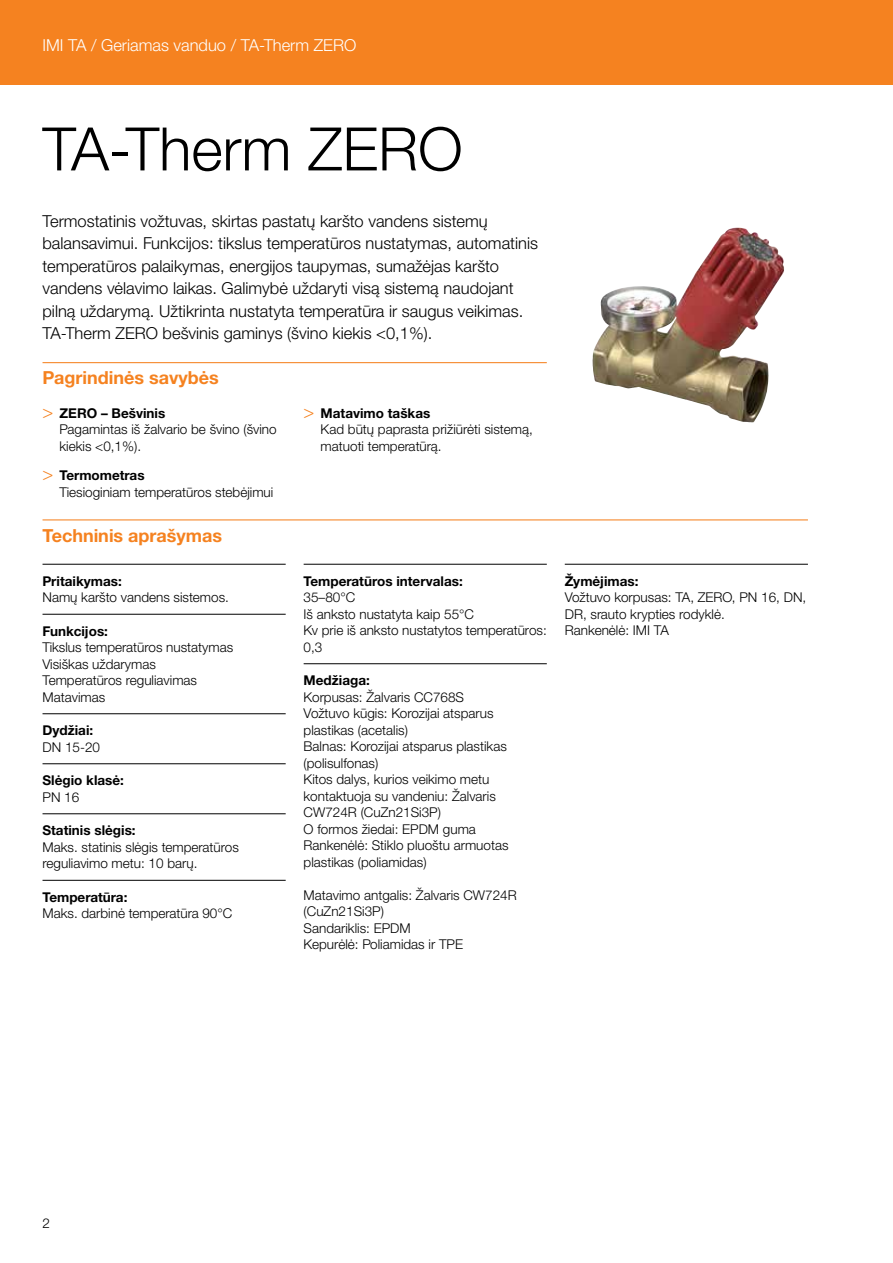
<style>
.page{position:relative;width:893px;height:1263px;background:#fff}
.page>*{position:absolute;margin:0;border:0;box-sizing:border-box;transform-origin:0 0}
.t1{font:300 60px "Helvetica Neue LTW1 G";color:#000}
.t2{font:700 18px "Helvetica Neue LTW1 G";color:#f58220}
.t3{font:300 16.5px/22.5px "Helvetica Neue LTW1 G";color:#000}
.t4{font:300 16.5px "Helvetica Neue LTW1 G";color:#fff}
.t5{font:300 13.5px/16.5px "Helvetica Neue LTW1 G";color:#000}
.t6{font:700 13.5px "Helvetica Neue LTW1 G";color:#000}
.s1{font-family:"Helvetica Neue LT Std";font-size:18px;color:#f58220}
.s2{font-weight:700}
</style>
<div class="page">
<div style="left:0;top:0;width:893px;height:85px;background:#f58220"></div>
<hr style="left:43px;top:362px;width:504px;height:1px;background:#f58220">
<hr style="left:43px;top:519px;width:765px;height:1px;background:#f58220">
<hr style="left:43px;top:564px;width:243px;height:1px;background:#000">
<hr style="left:43px;top:614px;width:243px;height:1px;background:#000">
<hr style="left:43px;top:713px;width:243px;height:1px;background:#000">
<hr style="left:43px;top:763px;width:243px;height:1px;background:#000">
<hr style="left:43px;top:813px;width:243px;height:1px;background:#000">
<hr style="left:43px;top:880px;width:243px;height:1px;background:#000">
<hr style="left:304px;top:564px;width:243px;height:1px;background:#000">
<hr style="left:304px;top:663px;width:243px;height:1px;background:#000">
<hr style="left:565px;top:564px;width:243px;height:1px;background:#000">
<img style="left:592px;top:230px;width:192px;height:192px">
<p class="t4" style="left:43px;top:35px;width:315px">IMI TA / Geriamas vanduo / TA-Therm ZERO</p>
<h1 class="t1" style="left:43px;top:112px;width:422px">TA-Therm ZERO</h1>
<p class="t3" style="left:43px;top:210px;width:497px">Termostatinis vožtuvas, skirtas pastatų karšto vandens sistemų balansavimui. Funkcijos: tikslus temperatūros nustatymas, automatinis temperatūros palaikymas, energijos taupymas, sumažėjas karšto vandens vėlavimo laikas. Galimybė uždaryti visą sistemą naudojant pilną uždarymą. Užtikrinta nustatyta temperatūra ir saugus veikimas.<br>TA-Therm ZERO bešvinis gaminys (švino kiekis &lt;0,1%).</p>
<h2 class="t2" style="left:43px;top:367px;width:178px">Pagrindinės savybės</h2>
<p class="t5" style="left:60px;top:405px;width:219px;text-indent:-17px"><span class="s1">&gt;</span> <span class="s2">ZERO – Bešvinis<br></span>Pagamintas iš žalvario be švino (švino kiekis &lt;0,1%).</p>
<p class="t5" style="left:60px;top:467px;width:215px;text-indent:-17px"><span class="s1">&gt;</span> <span class="s2">Termometras<br></span>Tiesioginiam temperatūros stebėjimui</p>
<p class="t5" style="left:321px;top:405px;width:214px;text-indent:-17px"><span class="s1">&gt;</span> <span class="s2">Matavimo taškas<br></span>Kad būtų paprasta prižiūrėti sistemą, matuoti temperatūrą.</p>
<h2 class="t2" style="left:43px;top:524px;width:181px">Techninis aprašymas</h2>
<p class="t6" style="left:43px;top:573px;width:81px">Pritaikymas:</p>
<p class="t5" style="left:43px;top:589px;width:188px">Namų karšto vandens sistemos.</p>
<p class="t6" style="left:43px;top:623px;width:67px">Funkcijos:</p>
<p class="t5" style="left:43px;top:639px;width:192px">Tikslus temperatūros nustatymas<br>Visiškas uždarymas<br>Temperatūros reguliavimas<br>Matavimas</p>
<p class="t6" style="left:43px;top:722px;width:52px">Dydžiai:</p>
<p class="t5" style="left:43px;top:739px;width:59px">DN 15-20</p>
<p class="t6" style="left:43px;top:772px;width:83px">Slėgio klasė:</p>
<p class="t5" style="left:43px;top:789px;width:38px">PN 16</p>
<p class="t6" style="left:43px;top:822px;width:95px">Statinis slėgis:</p>
<p class="t5" style="left:43px;top:839px;width:198px">Maks. statinis slėgis temperatūros reguliavimo metu: 10 barų.</p>
<p class="t6" style="left:43px;top:889px;width:86px">Temperatūra:</p>
<p class="t5" style="left:43px;top:905px;width:191px">Maks. darbinė temperatūra 90°C</p>
<p class="t6" style="left:304px;top:573px;width:161px">Temperatūros intervalas:</p>
<p class="t5" style="left:304px;top:589px;width:245px">35–80°C<br>Iš anksto nustatyta kaip 55°C<br>Kv prie iš anksto nustatytos temperatūros:<br>0,3</p>
<p class="t6" style="left:304px;top:672px;width:68px">Medžiaga:</p>
<p class="t5" style="left:304px;top:689px;width:206px">Korpusas: Žalvaris CC768S<br>Vožtuvo kūgis: Korozijai atsparus plastikas (acetalis)<br>Balnas: Korozijai atsparus plastikas (polisulfonas)<br>Kitos dalys, kurios veikimo metu kontaktuoja su vandeniu: Žalvaris<br>CW724R (CuZn21Si3P)<br>O formos žiedai: EPDM guma<br>Rankenėlė: Stiklo pluoštu armuotas plastikas (poliamidas)</p>
<p class="t5" style="left:304px;top:887px;width:215px">Matavimo antgalis: Žalvaris CW724R (CuZn21Si3P)<br>Sandariklis: EPDM<br>Kepurėlė: Poliamidas ir TPE</p>
<p class="t6" style="left:565px;top:573px;width:75px">Žymėjimas:</p>
<p class="t5" style="left:565px;top:589px;width:243px">Vožtuvo korpusas: TA, ZERO, PN 16, DN,<br>DR, srauto krypties rodyklė.<br>Rankenėlė: IMI TA</p>
<p class="t5" style="left:43px;top:1215px;width:9px">2</p>
</div>
